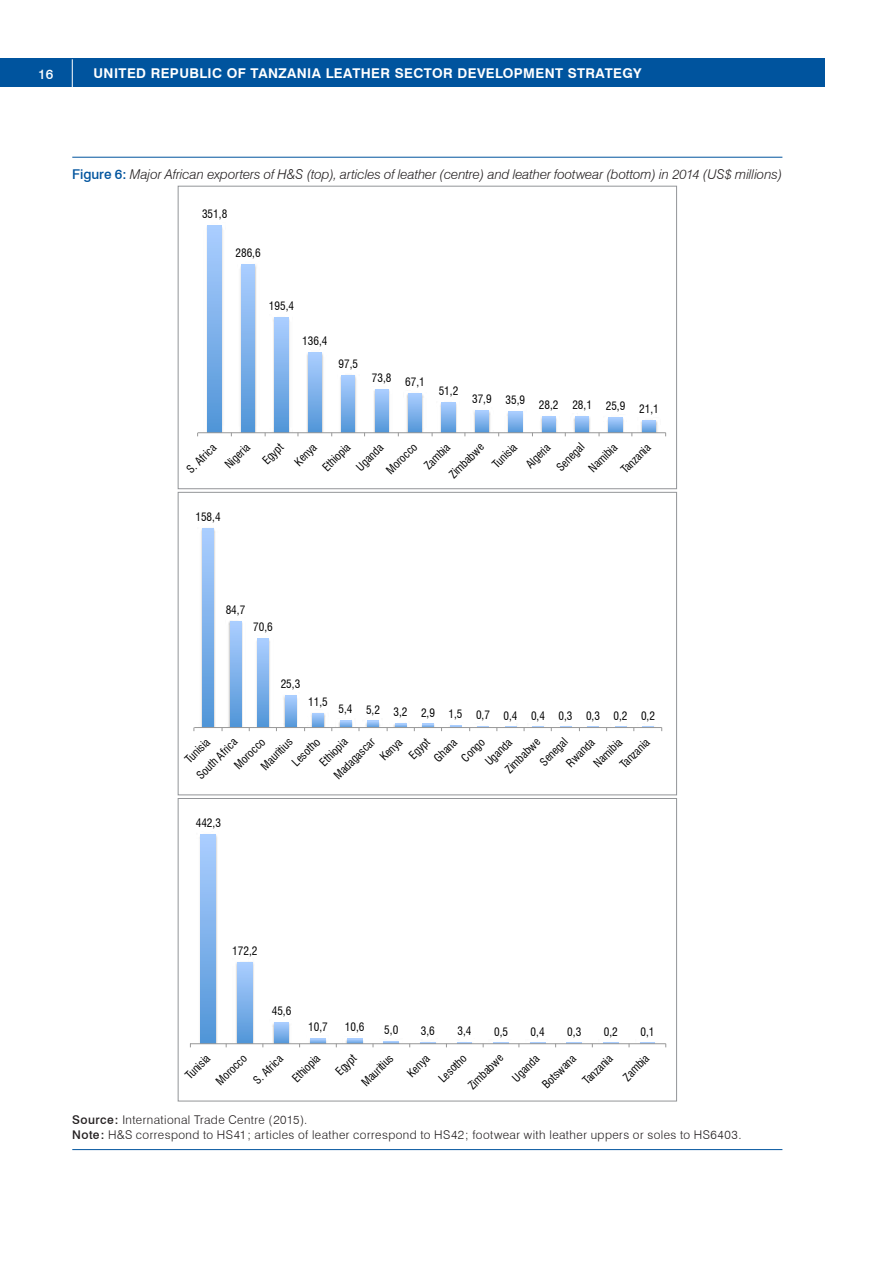
<style>
.page{position:relative;width:893px;height:1263px;background:#fff}
.page>*{position:absolute;margin:0;border:0;box-sizing:border-box;transform-origin:0 0}
.Figures__names{font:italic 300 13.5px "Swiss 721 BT";letter-spacing:-.005em;color:#231f20}
.t1{font:700 13.5px "Swiss 721 BT";letter-spacing:.03em;color:#fff}
.t2{font:500 13.5px "Swiss 721 BT";color:#fff}
.Source___Notes{font:300 12px/14.4px "Swiss 721 BT";letter-spacing:.035em;color:#231f20}
.t3{font:condensed 11.25px "Swiss 721 BT";color:#000}
.s1{font-weight:500;font-style:normal;color:#00549e}
.s2{font-weight:500}
</style>
<div class="page">
<div style="left:0;top:58px;width:825px;height:29px;background:#00549e"></div>
<svg style="left:72px;top:59px;width:1px;height:28px"></svg>
<hr style="left:72px;top:157px;width:710px;height:1px;background:#00549e">
<hr style="left:72px;top:1149px;width:710px;height:1px;background:#00549e">
<svg style="left:197px;top:225px;width:470px;height:212px"></svg>
<div style="left:178px;top:186px;width:499px;height:303px;border:1px solid #939598"></div>
<svg style="left:193px;top:528px;width:470px;height:204px"></svg>
<div style="left:178px;top:492px;width:499px;height:303px;border:1px solid #939598"></div>
<svg style="left:189px;top:834px;width:478px;height:214px"></svg>
<div style="left:178px;top:798px;width:499px;height:303px;border:1px solid #939598"></div>
<p class="t2" style="left:38px;top:66px;width:17px">16</p>
<p class="t1" style="left:94px;top:65px;width:549px">UNITED REPUBLIC OF TANZANIA LEATHER SECTOR DEVELOPMENT STRATEGY</p>
<p class="Figures__names" style="left:72px;top:166px;width:712px"><span class="s1">Figure 6:</span> Major African exporters of H&amp;S (top), articles of leather (centre) and leather footwear (bottom) in 2014 (US$ millions)</p>
<p class="t3" style="left:202px;top:207px;width:27px">351,8</p>
<p class="t3" style="left:235px;top:246px;width:27px">286,6</p>
<p class="t3" style="left:269px;top:299px;width:27px">195,4</p>
<p class="t3" style="left:302px;top:334px;width:27px">136,4</p>
<p class="t3" style="left:338px;top:357px;width:21px">97,5</p>
<p class="t3" style="left:372px;top:373px;width:55px">73,8 67,1</p>
<p class="t3" style="left:439px;top:384px;width:21px">51,2</p>
<p class="t3" style="left:472px;top:398px;width:188px">37,9 35,9 28,2 28,1 25,9 21,1</p>
<p class="t3" style="left:446px;top:471px;width:45px;rotate:-45deg">Zimbabwe</p>
<p class="t3" style="left:490px;top:462px;width:31px;rotate:-45deg">Tunisia</p>
<p class="t3" style="left:523px;top:461px;width:31px;rotate:-45deg">Algeria</p>
<p class="t3" style="left:554px;top:464px;width:35px;rotate:-45deg">Senegal</p>
<p class="t3" style="left:586px;top:465px;width:36px;rotate:-45deg">Namibia</p>
<p class="t3" style="left:618px;top:467px;width:38px;rotate:-45deg">Tanzania</p>
<p class="t3" style="left:184px;top:467px;width:38px;rotate:-45deg">S. Africa</p>
<p class="t3" style="left:222px;top:461px;width:31px;rotate:-45deg">Nigeria</p>
<p class="t3" style="left:260px;top:458px;width:25px;rotate:-45deg">Egypt</p>
<p class="t3" style="left:292px;top:459px;width:28px;rotate:-45deg">Kenya</p>
<p class="t3" style="left:320px;top:464px;width:35px;rotate:-45deg">Ethiopia</p>
<p class="t3" style="left:354px;top:464px;width:34px;rotate:-45deg">Uganda</p>
<p class="t3" style="left:384px;top:467px;width:40px;rotate:-45deg">Morocco</p>
<p class="t3" style="left:422px;top:463px;width:33px;rotate:-45deg">Zambia</p>
<p class="t3" style="left:195px;top:510px;width:27px">158,4</p>
<p class="t3" style="left:226px;top:603px;width:21px">84,7</p>
<p class="t3" style="left:253px;top:621px;width:21px">70,6</p>
<p class="t3" style="left:281px;top:677px;width:21px">25,3</p>
<p class="t3" style="left:308px;top:695px;width:21px">11,5</p>
<p class="t3" style="left:338px;top:709px;width:318px">5,4 5,2 3,2 2,9 1,5 0,7 0,4 0,4 0,3 0,3 0,2 0,2</p>
<p class="t3" style="left:502px;top:766px;width:45px;rotate:-45deg">Zimbabwe</p>
<p class="t3" style="left:537px;top:759px;width:35px;rotate:-45deg">Senegal</p>
<p class="t3" style="left:331px;top:772px;width:54px;rotate:-45deg">Madagascar</p>
<p class="t3" style="left:377px;top:754px;width:28px;rotate:-45deg">Kenya</p>
<p class="t3" style="left:406px;top:752px;width:25px;rotate:-45deg">Egypt</p>
<p class="t3" style="left:431px;top:755px;width:29px;rotate:-45deg">Ghana</p>
<p class="t3" style="left:459px;top:755px;width:29px;rotate:-45deg">Congo</p>
<p class="t3" style="left:482px;top:759px;width:34px;rotate:-45deg">Uganda</p>
<p class="t3" style="left:258px;top:763px;width:41px;rotate:-45deg">Mauritius</p>
<p class="t3" style="left:289px;top:759px;width:36px;rotate:-45deg">Lesotho</p>
<p class="t3" style="left:317px;top:759px;width:35px;rotate:-45deg">Ethiopia</p>
<p class="t3" style="left:231px;top:762px;width:40px;rotate:-45deg">Morocco</p>
<p class="t3" style="left:194px;top:772px;width:54px;rotate:-45deg">South Africa</p>
<p class="t3" style="left:182px;top:756px;width:31px;rotate:-45deg">Tunisia</p>
<p class="t3" style="left:591px;top:760px;width:36px;rotate:-45deg">Namibia</p>
<p class="t3" style="left:617px;top:761px;width:38px;rotate:-45deg">Tanzania</p>
<p class="t3" style="left:563px;top:760px;width:36px;rotate:-45deg">Rwanda</p>
<p class="t3" style="left:196px;top:816px;width:27px">442,3</p>
<p class="t3" style="left:232px;top:944px;width:27px">172,2</p>
<p class="t3" style="left:272px;top:1004px;width:21px">45,6</p>
<p class="t3" style="left:308px;top:1020px;width:21px">10,7</p>
<p class="t3" style="left:345px;top:1020px;width:21px">10,6</p>
<p class="t3" style="left:384px;top:1023px;width:16px">5,0</p>
<p class="t3" style="left:421px;top:1024px;width:16px">3,6</p>
<p class="t3" style="left:457px;top:1024px;width:16px">3,4</p>
<p class="t3" style="left:494px;top:1025px;width:16px">0,5</p>
<p class="t3" style="left:531px;top:1025px;width:16px">0,4</p>
<p class="t3" style="left:567px;top:1025px;width:16px">0,3</p>
<p class="t3" style="left:604px;top:1025px;width:16px">0,2</p>
<p class="t3" style="left:640px;top:1025px;width:16px">0,1</p>
<p class="t3" style="left:182px;top:1073px;width:31px;rotate:-45deg">Tunisia</p>
<p class="t3" style="left:213px;top:1078px;width:40px;rotate:-45deg">Morocco</p>
<p class="t3" style="left:251px;top:1078px;width:38px;rotate:-45deg">S. Africa</p>
<p class="t3" style="left:289px;top:1075px;width:35px;rotate:-45deg">Ethiopia</p>
<p class="t3" style="left:333px;top:1069px;width:26px;rotate:-45deg">Egypt</p>
<p class="t3" style="left:359px;top:1079px;width:41px;rotate:-45deg">Mauritius</p>
<p class="t3" style="left:405px;top:1070px;width:28px;rotate:-45deg">Kenya</p>
<p class="t3" style="left:436px;top:1076px;width:36px;rotate:-45deg">Lesotho</p>
<p class="t3" style="left:465px;top:1082px;width:46px;rotate:-45deg">Zimbabwe</p>
<p class="t3" style="left:509px;top:1075px;width:34px;rotate:-45deg">Uganda</p>
<p class="t3" style="left:539px;top:1082px;width:44px;rotate:-45deg">Botswana</p>
<p class="t3" style="left:580px;top:1078px;width:38px;rotate:-45deg">Tanzania</p>
<p class="t3" style="left:620px;top:1074px;width:33px;rotate:-45deg">Zambia</p>
<p class="Source___Notes" style="left:72px;top:1113px;width:671px"><span class="s2">Source:</span> International Trade Centre (2015).<br><span class="s2">Note:</span> H&amp;S correspond to HS41; articles of leather correspond to HS42; footwear with leather uppers or soles to HS6403.</p>
</div>
